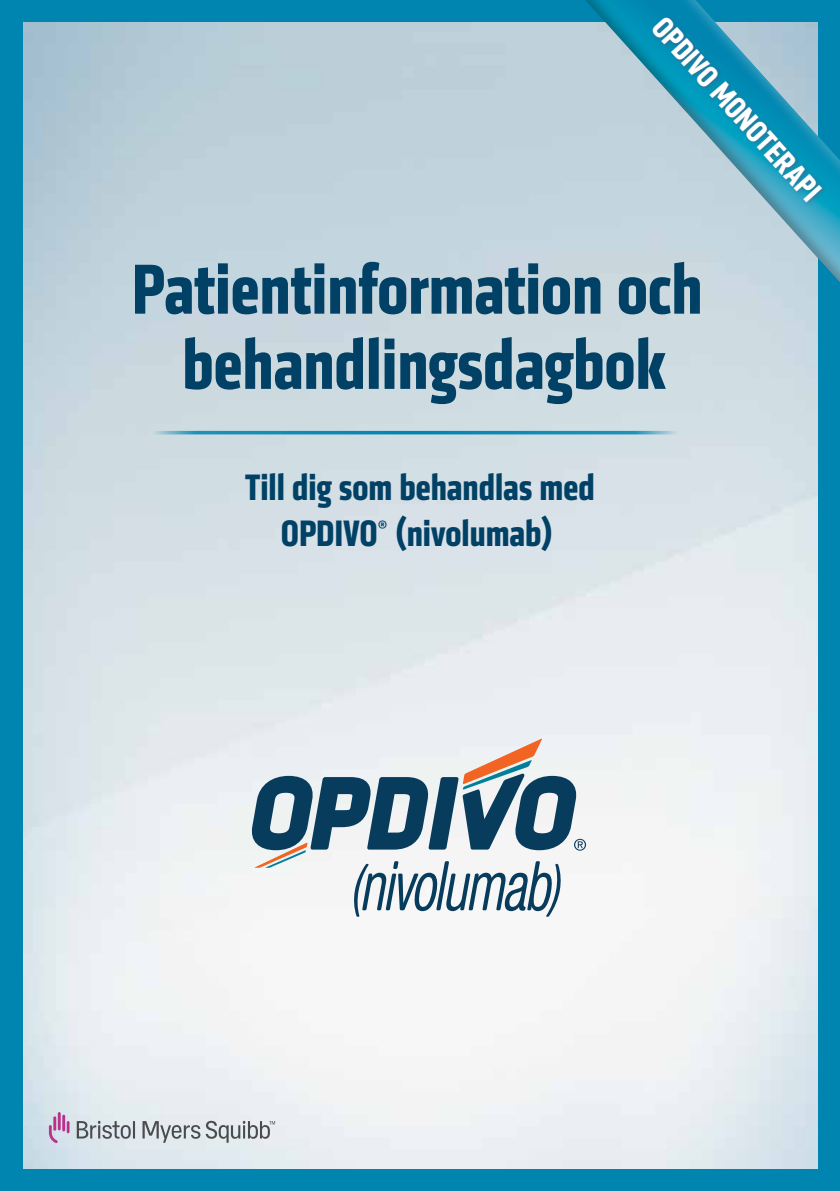
<style>
.page{position:relative;width:840px;height:1191px;background:#fff}
.page>*{position:absolute;margin:0;border:0;box-sizing:border-box;transform-origin:0 0}
.t1{font:700 condensed 73.4px/75.2px "Klavika";color:#004165;text-align:center}
.t2{font:700 condensed 38.2px/45.2px "Klavika";color:#004165;text-align:center}
.t3{font:700 condensed 31.8px "Klavika";color:#fff}
</style>
<div class="page">
<div style="left:0;top:0;width:839px;height:1191px;background:#0085b0"></div>
<img style="left:23px;top:23px;width:794px;height:1145px">
<svg style="left:49px;top:1112px;width:20px;height:31px"></svg>
<svg style="left:77px;top:1120px;width:198px;height:22px;background:#b9bfc3"></svg>
<hr style="left:146px;top:431px;width:541px;height:3px;background:#0085b0">
<svg style="left:531px;top:0;width:308px;height:358px;background:#a5c9d6"></svg>
<svg style="left:249px;top:738px;width:336px;height:178px;background:#a8b8c1"></svg>
<div style="left:649px;top:15px;width:177px;height:192px;background:#b3172b;opacity:.26"></div>
<p class="t3" style="left:673px;top:8px;width:236px;rotate:48deg">OPDIVO MONOTERAPI</p>
<h1 class="t1" style="left:132px;top:252px;width:572px">Patientinformation och behandlingsdagbok</h1>
<p class="t2" style="left:245px;top:465px;width:351px">Till dig som behandlas med<br>OPDIVO<sup>®</sup> (nivolumab)</p>
</div>
